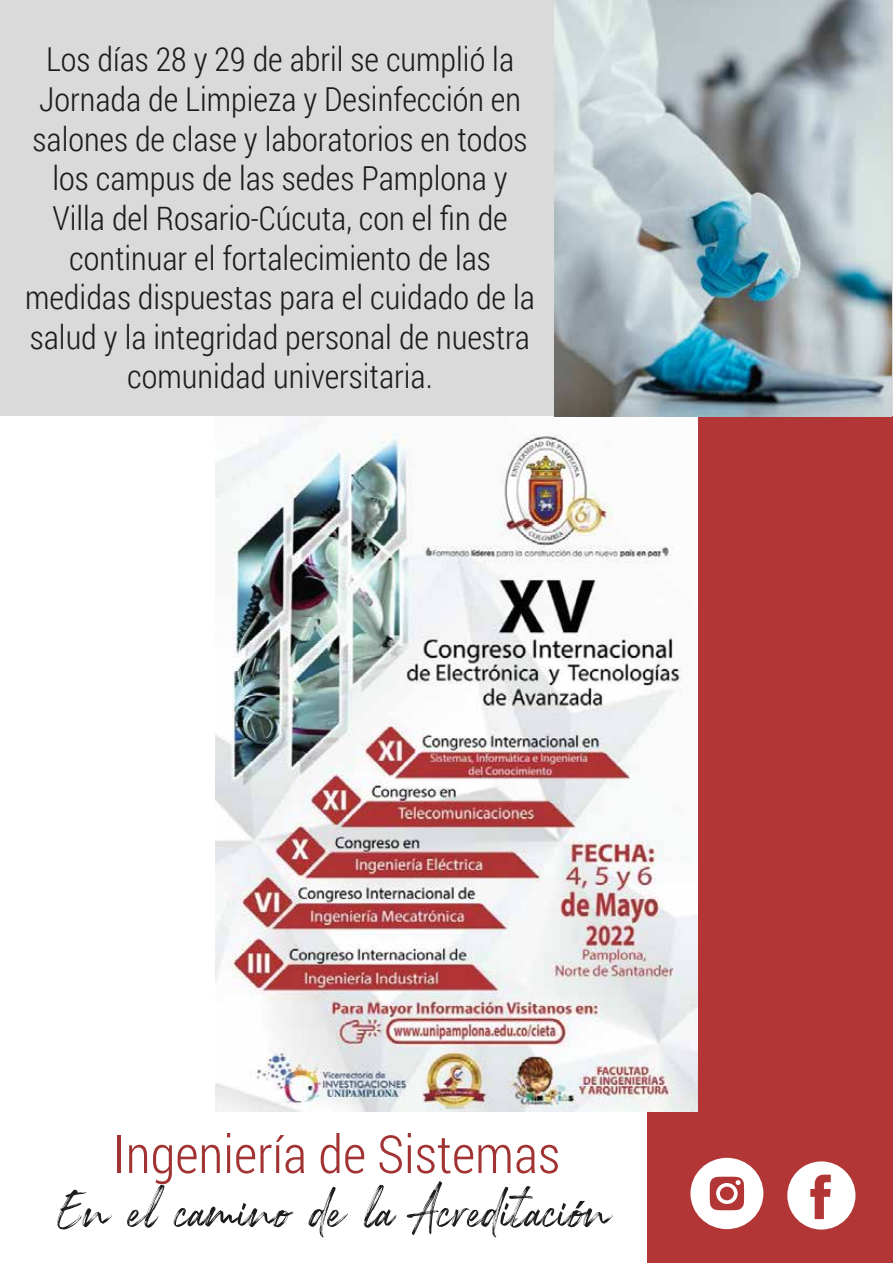
<style>
.page{position:relative;width:893px;height:1263px;background:#fff}
.page>*{position:absolute;margin:0;border:0;box-sizing:border-box;transform-origin:0 0}
.t1{font:57px "Rockness";color:#1d1d1b}
.t2{font:300 52.5px "Roboto Condensed";color:#a13333}
.t3{font:300 33px/39.6px "Roboto Condensed";color:#1d1d1b;text-align:center}
</style>
<div class="page">
<div style="left:648px;top:416px;width:245px;height:847px;background:#b13635"></div>
<div style="left:1px;top:0;width:892px;height:416px;background:#dadada"></div>
<div style="left:787px;top:1161px;width:68px;height:68px;background:#fff;border-radius:50%"></div>
<svg style="left:810px;top:1174px;width:21px;height:45px"></svg>
<svg style="left:690px;top:1158px;width:73px;height:71px"></svg>
<img style="left:216px;top:416px;width:482px;height:695px">
<img style="left:554px;top:0;width:338px;height:416px">
<p class="t3" style="left:25px;top:39px;width:511px">Los días 28 y 29 de abril se cumplió la Jornada de Limpieza y Desinfección en salones de clase y laboratorios en todos los campus de las sedes Pamplona y Villa del Rosario-Cúcuta, con el fin de continuar el fortalecimiento de las medidas dispuestas para el cuidado de la salud y la integridad personal de nuestra comunidad universitaria.</p>
<h2 class="t2" style="left:113px;top:1118px;width:448px">Ingeniería de Sistemas</h2>
<h1 class="t1" style="left:56px;top:1173px;width:556px">En el camino de la Acreditacion</h1>
</div>
